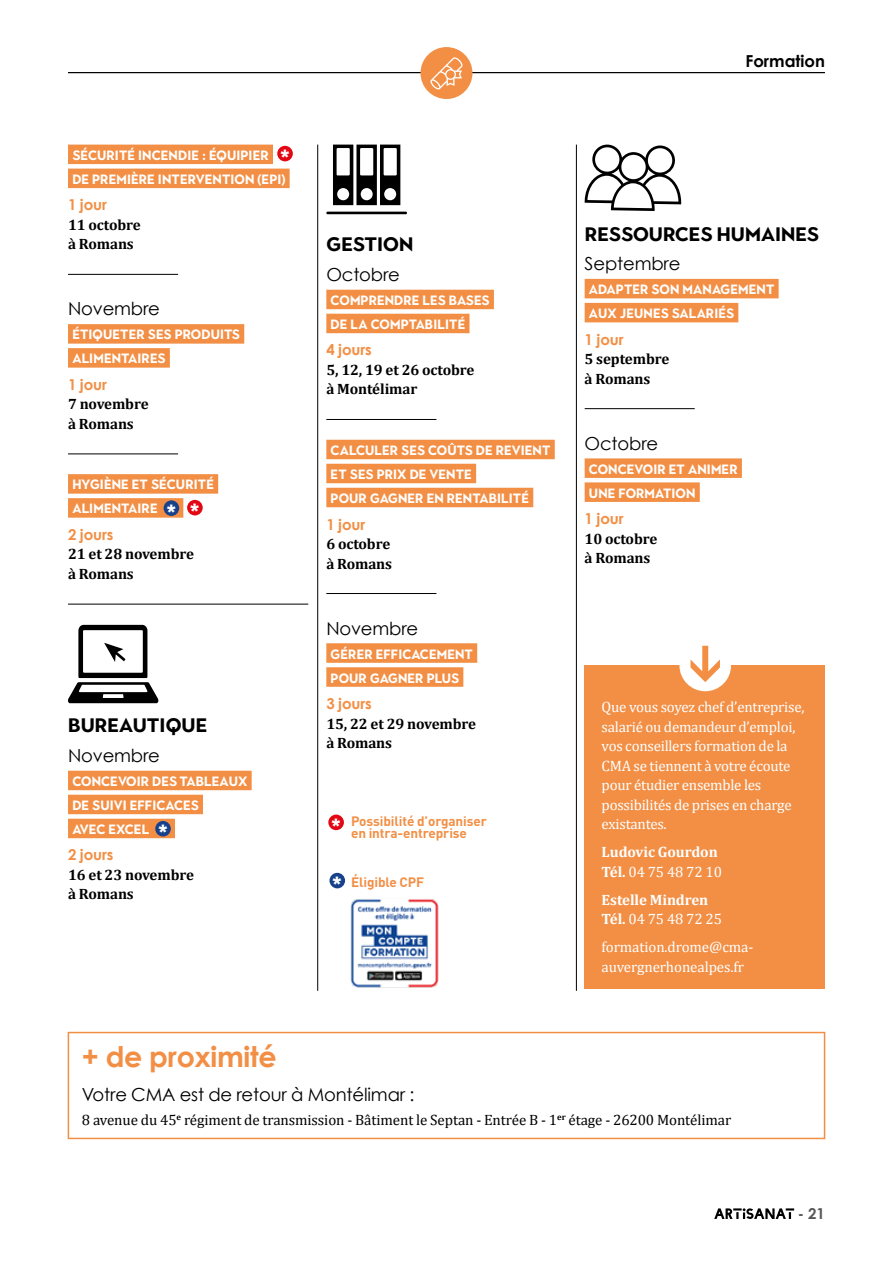
<style>
.page{position:relative;width:893px;height:1263px;background:#fff}
.page>*{position:absolute;margin:0;border:0;box-sizing:border-box;transform-origin:0 0}
.t1{font:700 28.5px "Century Gothic";letter-spacing:-.01em;color:#f28f45}
.t2{font:700 24px "Town 10 Display";color:#fff}
.t3{font:700 19.5px "Town 10 Display";color:#000}
.t4{font:18px "Century Gothic";letter-spacing:-.01em;color:#000}
.Rubrique_droite{font:700 16.5px "Century Gothic";color:#000}
.t5{font:15px/19.5px "Cambria";letter-spacing:-.015em;color:#fff}
.t6{font:700 15px/19.5px "Cambria";letter-spacing:-.005em;color:#000}
.t7{font:15px "Cambria";letter-spacing:-.005em;color:#000}
.t8{font:700 15px/19.5px "Cambria";letter-spacing:-.005em;color:#fff}
.dates_formation{font:700 15px "Century Gothic";letter-spacing:-.01em;color:#f28f45}
.t9{font:700 15px "Century Gothic";color:#575756}
.Surlignage_formation{font:700 13.5px "Town 10 Display";letter-spacing:.01em;color:#fff;scale:.95 1}
.t10{font:700 13.5px "DIN";letter-spacing:-.005em;color:#f28f45}
.s1{font-weight:400}
</style>
<div class="page">
<hr style="left:68px;top:72px;width:757px;height:1px;background:#000">
<div style="left:420px;top:47px;width:52px;height:52px;background:#f28f45;border-radius:50%"></div>
<svg style="left:430px;top:57px;width:33px;height:32px"></svg>
<div style="left:68px;top:145px;width:205px;height:19px;background:#f28f45"></div>
<div style="left:68px;top:169px;width:222px;height:19px;background:#f28f45"></div>
<div style="left:68px;top:324px;width:176px;height:20px;background:#f28f45"></div>
<div style="left:68px;top:348px;width:102px;height:20px;background:#f28f45"></div>
<div style="left:68px;top:474px;width:150px;height:20px;background:#f28f45"></div>
<div style="left:68px;top:498px;width:115px;height:20px;background:#f28f45"></div>
<div style="left:68px;top:771px;width:184px;height:19px;background:#f28f45"></div>
<div style="left:68px;top:795px;width:135px;height:19px;background:#f28f45"></div>
<div style="left:68px;top:819px;width:107px;height:19px;background:#f28f45"></div>
<hr style="left:68px;top:274px;width:110px;height:1px;background:#000">
<hr style="left:68px;top:453px;width:110px;height:1px;background:#000">
<div style="left:164px;top:500px;width:15px;height:16px;background:#17428b;border-radius:50%"></div>
<hr style="left:68px;top:604px;width:240px;height:1px;background:#000">
<svg style="left:68px;top:625px;width:90px;height:78px"></svg>
<div style="left:155px;top:821px;width:16px;height:15px;background:#17428b;border-radius:50%"></div>
<div style="left:326px;top:290px;width:168px;height:19px;background:#f28f45"></div>
<div style="left:326px;top:314px;width:143px;height:19px;background:#f28f45"></div>
<div style="left:326px;top:440px;width:229px;height:19px;background:#f28f45"></div>
<div style="left:326px;top:464px;width:150px;height:19px;background:#f28f45"></div>
<div style="left:326px;top:488px;width:207px;height:19px;background:#f28f45"></div>
<div style="left:326px;top:643px;width:151px;height:20px;background:#f28f45"></div>
<div style="left:326px;top:667px;width:137px;height:20px;background:#f28f45"></div>
<svg style="left:333px;top:145px;width:67px;height:60px"></svg>
<hr style="left:326px;top:212px;width:81px;height:2px;background:#000">
<hr style="left:326px;top:419px;width:110px;height:1px;background:#000">
<hr style="left:326px;top:593px;width:110px;height:1px;background:#000">
<div style="left:585px;top:279px;width:194px;height:19px;background:#f28f45"></div>
<div style="left:585px;top:303px;width:153px;height:19px;background:#f28f45"></div>
<div style="left:585px;top:458px;width:157px;height:20px;background:#f28f45"></div>
<div style="left:585px;top:482px;width:115px;height:20px;background:#f28f45"></div>
<svg style="left:585px;top:144px;width:96px;height:67px"></svg>
<hr style="left:585px;top:408px;width:110px;height:1px;background:#000">
<div style="left:585px;top:665px;width:240px;height:324px;background:#f28f45"></div>
<div style="left:679px;top:640px;width:52px;height:51px;background:#fff;border-radius:50%"></div>
<svg style="left:690px;top:646px;width:30px;height:36px"></svg>
<img style="left:350px;top:899px;width:89px;height:89px">
<div style="left:329px;top:873px;width:16px;height:15px;background:#17428b;border-radius:50%"></div>
<div style="left:68px;top:1032px;width:757px;height:107px;border:2px solid #f28f45"></div>
<hr style="left:317px;top:145px;width:1px;height:846px;background:#000">
<hr style="left:576px;top:145px;width:1px;height:846px;background:#000">
<div style="left:187px;top:500px;width:16px;height:15px;background:#e30613;border-radius:50%"></div>
<div style="left:277px;top:146px;width:16px;height:15px;background:#e30613;border-radius:50%"></div>
<div style="left:328px;top:814px;width:16px;height:16px;background:#e30613;border-radius:50%"></div>
<svg style="left:714px;top:1208px;width:80px;height:11px"></svg>
<p class="Surlignage_formation" style="left:72px;top:147px;width:208px">SÉCURITÉ INCENDIE : ÉQUIPIER</p>
<p class="Surlignage_formation" style="left:72px;top:171px;width:226px">DE PREMIÈRE INTERVENTION (EPI)</p>
<p class="dates_formation" style="left:68px;top:195px;width:40px">1 jour</p>
<p class="t6" style="left:68px;top:214px;width:74px">11 octobre à Romans</p>
<h3 class="t2" style="left:279px;top:145px;width:13px">*</h3>
<h4 class="t4" style="left:68px;top:298px;width:93px">Novembre</h4>
<p class="Surlignage_formation" style="left:72px;top:327px;width:178px">ÉTIQUETER SES PRODUITS</p>
<p class="Surlignage_formation" style="left:72px;top:351px;width:100px">ALIMENTAIRES</p>
<p class="dates_formation" style="left:68px;top:375px;width:40px">1 jour</p>
<p class="t6" style="left:68px;top:394px;width:82px">7 novembre à Romans</p>
<p class="Surlignage_formation" style="left:72px;top:477px;width:151px">HYGIÈNE ET SÉCURITÉ</p>
<p class="Surlignage_formation" style="left:72px;top:501px;width:91px">ALIMENTAIRE</p>
<h3 class="t2" style="left:166px;top:500px;width:13px">*</h3>
<p class="dates_formation" style="left:68px;top:525px;width:47px">2 jours</p>
<p class="t6" style="left:68px;top:544px;width:127px">21 et 28 novembre à Romans</p>
<h3 class="t2" style="left:189px;top:499px;width:13px">*</h3>
<h3 class="t3" style="left:68px;top:714px;width:141px">BUREAUTIQUE</h3>
<h4 class="t4" style="left:68px;top:744px;width:93px">Novembre</h4>
<p class="Surlignage_formation" style="left:72px;top:773px;width:186px">CONCEVOIR DES TABLEAUX</p>
<p class="Surlignage_formation" style="left:72px;top:797px;width:135px">DE SUIVI EFFICACES</p>
<p class="Surlignage_formation" style="left:72px;top:821px;width:82px">AVEC EXCEL</p>
<h3 class="t2" style="left:157px;top:820px;width:13px">*</h3>
<p class="dates_formation" style="left:68px;top:845px;width:47px">2 jours</p>
<p class="t6" style="left:68px;top:865px;width:127px">16 et 23 novembre à Romans</p>
<p class="Rubrique_droite" style="left:745px;top:51px;width:81px">Formation</p>
<h3 class="t3" style="left:326px;top:233px;width:88px">GESTION</h3>
<h4 class="t4" style="left:326px;top:263px;width:75px">Octobre</h4>
<p class="Surlignage_formation" style="left:331px;top:292px;width:169px">COMPRENDRE LES BASES</p>
<p class="Surlignage_formation" style="left:331px;top:316px;width:143px">DE LA COMPTABILITÉ</p>
<p class="dates_formation" style="left:326px;top:341px;width:47px">4 jours</p>
<p class="t6" style="left:326px;top:360px;width:150px">5, 12, 19 et 26 octobre à Montélimar</p>
<p class="Surlignage_formation" style="left:331px;top:442px;width:233px">CALCULER SES COÛTS DE REVIENT</p>
<p class="Surlignage_formation" style="left:331px;top:466px;width:150px">ET SES PRIX DE VENTE</p>
<p class="Surlignage_formation" style="left:331px;top:490px;width:210px">POUR GAGNER EN RENTABILITÉ</p>
<p class="dates_formation" style="left:326px;top:515px;width:40px">1 jour</p>
<p class="t6" style="left:326px;top:534px;width:67px">6 octobre à Romans</p>
<h4 class="t4" style="left:326px;top:617px;width:93px">Novembre</h4>
<p class="Surlignage_formation" style="left:331px;top:646px;width:151px">GÉRER EFFICACEMENT</p>
<p class="Surlignage_formation" style="left:331px;top:670px;width:137px">POUR GAGNER PLUS</p>
<p class="dates_formation" style="left:326px;top:694px;width:47px">3 jours</p>
<p class="t6" style="left:326px;top:713px;width:151px">15, 22 et 29 novembre à Romans</p>
<h3 class="t2" style="left:330px;top:814px;width:13px">*</h3>
<p class="t10" style="left:351px;top:812px;width:137px">Possibilité d’organiser</p>
<p class="t10" style="left:351px;top:824px;width:118px">en intra-entreprise</p>
<h3 class="t2" style="left:332px;top:872px;width:13px">*</h3>
<p class="t10" style="left:351px;top:873px;width:75px">Éligible CPF</p>
<h3 class="t3" style="left:585px;top:223px;width:236px">RESSOURCES HUMAINES</h3>
<h4 class="t4" style="left:585px;top:253px;width:97px">Septembre</h4>
<p class="Surlignage_formation" style="left:589px;top:282px;width:197px">ADAPTER SON MANAGEMENT</p>
<p class="Surlignage_formation" style="left:589px;top:306px;width:154px">AUX JEUNES SALARIÉS</p>
<p class="dates_formation" style="left:585px;top:330px;width:40px">1 jour</p>
<p class="t6" style="left:585px;top:349px;width:86px">5 septembre à Romans</p>
<h4 class="t4" style="left:585px;top:432px;width:75px">Octobre</h4>
<p class="Surlignage_formation" style="left:589px;top:461px;width:158px">CONCEVOIR ET ANIMER</p>
<p class="Surlignage_formation" style="left:589px;top:485px;width:114px">UNE FORMATION</p>
<p class="dates_formation" style="left:585px;top:509px;width:40px">1 jour</p>
<p class="t6" style="left:585px;top:528px;width:74px">10 octobre à Romans</p>
<p class="t5" style="left:602px;top:697px;width:204px">Que vous soyez chef d’entreprise, salarié ou demandeur d’emploi, vos conseillers formation de la<br>CMA se tiennent à votre écoute pour étudier ensemble les possibilités de prises en charge existantes.</p>
<p class="t8" style="left:602px;top:842px;width:122px">Ludovic Gourdon<br>Tél. <span class="s1">04 75 48 72 10</span></p>
<p class="t8" style="left:602px;top:889px;width:122px">Estelle Mindren<br>Tél. <span class="s1">04 75 48 72 25</span></p>
<p class="t5" style="left:602px;top:937px;width:153px">formation.drome@cma&shy;auvergnerhonealpes.fr</p>
<h4 class="t1" style="left:82px;top:1039px;width:196px">+ de proximité</h4>
<h4 class="t4" style="left:82px;top:1084px;width:334px">Votre CMA est de retour à Montélimar :</h4>
<p class="t7" style="left:82px;top:1111px;width:651px">8 avenue du 45<sup>e</sup> régiment de transmission - Bâtiment le Septan - Entrée B - 1<sup>er</sup> étage - 26200 Montélimar</p>
<p class="t9" style="left:798px;top:1204px;width:28px">- 21</p>
</div>
